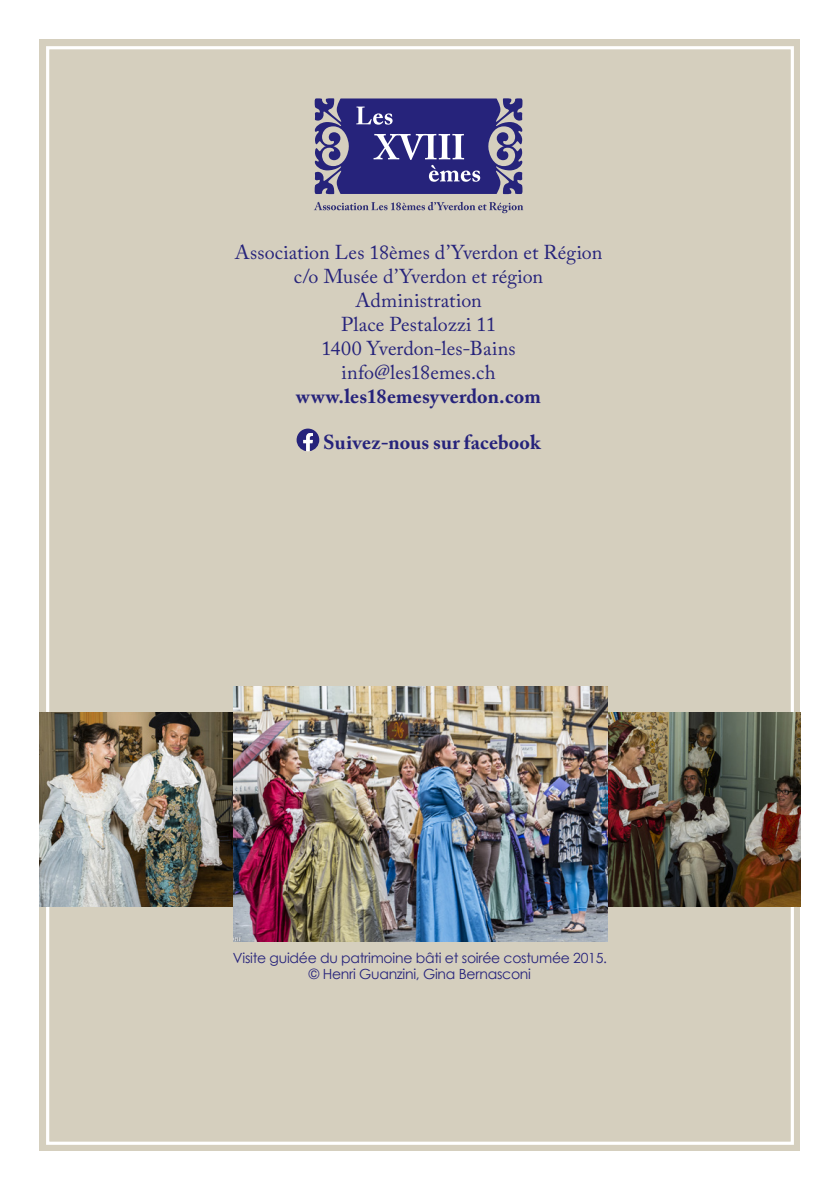
<style>
.page{position:relative;width:840px;height:1191px;background:#fff}
.page>*{position:absolute;margin:0;border:0;box-sizing:border-box;transform-origin:0 0}
.t1{font:20px/24px "Adobe Caslon Pro";letter-spacing:.005em;color:#26237b;text-align:center}
.t2{font:700 20px "Adobe Caslon Pro";letter-spacing:.01em;color:#26237b}
.t3{font:14px/16.8px "Century Gothic";letter-spacing:-.02em;color:#26237b;text-align:center}
</style>
<div class="page">
<div style="left:39px;top:39px;width:762px;height:1112px;background:#d5cfbe"></div>
<svg style="left:314px;top:98px;width:208px;height:96px;background:#4e4b8d"></svg>
<svg style="left:314px;top:202px;width:209px;height:11px;background:#ada9ac"></svg>
<img style="left:40px;top:712px;width:193px;height:194px">
<img style="left:606px;top:712px;width:194px;height:194px">
<img style="left:233px;top:687px;width:373px;height:255px">
<svg style="left:296px;top:428px;width:23px;height:23px"></svg>
<p class="t1" style="left:234px;top:240px;width:369px">Association Les 18èmes d’Yverdon et Région c/o Musée d’Yverdon et région<br>Administration<br>Place Pestalozzi 11<br>1400 Yverdon-les-Bains<br>info@les18emes.ch</p>
<p class="t2" style="left:296px;top:384px;width:246px">www.les18emesyverdon.com</p>
<p class="t2" style="left:323px;top:431px;width:219px">Suivez-nous sur facebook</p>
<p class="t3" style="left:233px;top:949px;width:375px">Visite guidée du patrimoine bâti et soirée costumée 2015. © Henri Guanzini, Gina Bernasconi</p>
</div>
